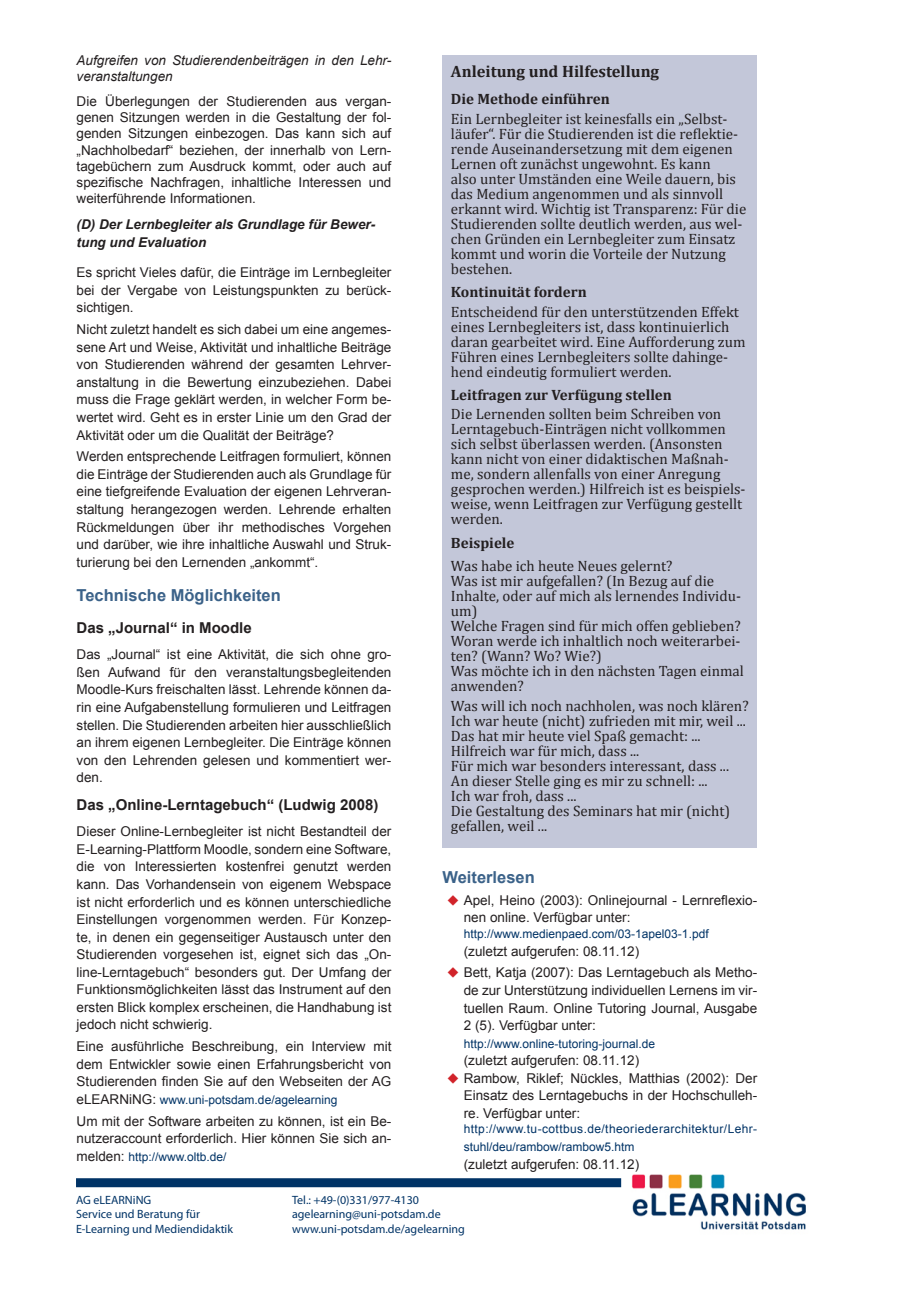
<style>
.page{position:relative;width:919px;height:1289px;background:#fff}
.page>*{position:absolute;margin:0;border:0;box-sizing:border-box;transform-origin:0 0}
.t1{font:700 16.5px "Arial";color:#3b6289}
.t2{font:700 16.5px "Cambria";color:#231f20}
.t3{font:15px/15px "Cambria";color:#231f20}
.t4{font:700 15px "Cambria";color:#231f20}
.t5{font:700 15px "Arial";color:#231f20}
.t6{font:13.5px/17.5px "Arial";color:#231f20;text-align:justify}
.t7{font:italic 13.5px/16.2px "Arial";color:#231f20}
.t8{font:italic 700 13.5px/17.5px "Arial";color:#231f20}
.t9{font:12px "Arial";color:#036}
.t10{font:12px "Myriad Pro";color:#036}
.t11{font:12px/17.5px "Arial";letter-spacing:.035em;color:#036}
.s1{font-size:13.5px;color:#231f20}
</style>
<div class="page">
<div style="left:76px;top:1178px;width:545px;height:9px;background:#036"></div>
<img style="left:632px;top:1174px;width:174px;height:56px">
<div style="left:442px;top:55px;width:315px;height:792px;background:#c3c7d9"></div>
<p class="t7" style="left:77px;top:52px;width:316px">Aufgreifen von Studierendenbeiträgen in den Lehr&shy;veranstaltungen</p>
<p class="t6" style="left:77px;top:93px;width:316px;line-height:16.2px">Die Überlegungen der Studierenden aus vergan&shy;genen Sitzungen werden in die Gestaltung der fol&shy;genden Sitzungen einbezogen. Das kann sich auf „Nachholbedarf“ beziehen, der innerhalb von Lern&shy;tagebüchern zum Ausdruck kommt, oder auch auf spezifische Nachfragen, inhaltliche Interessen und weiterführende Informationen.</p>
<p class="t8" style="left:77px;top:216px;width:300px">(D) Der Lernbegleiter als Grundlage für Bewer&shy;tung und Evaluation</p>
<p class="t6" style="left:77px;top:264px;width:316px">Es spricht Vieles dafür, die Einträge im Lernbegleiter bei der Vergabe von Leistungspunkten zu berück&shy;sichtigen.</p>
<p class="t6" style="left:77px;top:321px;width:316px">Nicht zuletzt handelt es sich dabei um eine angemes&shy;sene Art und Weise, Aktivität und inhaltliche Beiträge von Studierenden während der gesamten Lehrver&shy;anstaltung in die Bewertung einzubeziehen. Dabei muss die Frage geklärt werden, in welcher Form be&shy;wertet wird. Geht es in erster Linie um den Grad der Aktivität oder um die Qualität der Beiträge?</p>
<p class="t6" style="left:77px;top:448px;width:316px">Werden entsprechende Leitfragen formuliert, können die Einträge der Studierenden auch als Grundlage für eine tiefgreifende Evaluation der eigenen Lehrveran&shy;staltung herangezogen werden. Lehrende erhalten Rückmeldungen über ihr methodisches Vorgehen und darüber, wie ihre inhaltliche Auswahl und Struk&shy;turierung bei den Lernenden „ankommt“.</p>
<p class="t1" style="left:77px;top:584px;width:206px">Technische Möglichkeiten</p>
<p class="t5" style="left:77px;top:618px;width:177px">Das „Journal“ in Moodle</p>
<p class="t6" style="left:77px;top:646px;width:316px">Das „Journal“ ist eine Aktivität, die sich ohne gro&shy;ßen Aufwand für den veranstaltungsbegleitenden Moodle-Kurs freischalten lässt. Lehrende können da&shy;rin eine Aufgabenstellung formulieren und Leitfragen stellen. Die Studierenden arbeiten hier ausschließlich an ihrem eigenen Lernbegleiter. Die Einträge können von den Lehrenden gelesen und kommentiert wer&shy;den.</p>
<p class="t5" style="left:77px;top:795px;width:303px">Das „Online-Lerntagebuch“ (Ludwig 2008)</p>
<p class="t6" style="left:77px;top:822px;width:316px">Dieser Online-Lernbegleiter ist nicht Bestandteil der E-Learning-Plattform Moodle, sondern eine Software, die von Interessierten kostenfrei genutzt werden kann. Das Vorhandensein von eigenem Webspace ist nicht erforderlich und es können unterschiedliche Einstellungen vorgenommen werden. Für Konzep&shy;te, in denen ein gegenseitiger Austausch unter den Studierenden vorgesehen ist, eignet sich das „On&shy;line-Lerntagebuch“ besonders gut. Der Umfang der Funktionsmöglichkeiten lässt das Instrument auf den ersten Blick komplex erscheinen, die Handhabung ist jedoch nicht schwierig.</p>
<p class="t6" style="left:77px;top:1037px;width:316px">Eine ausführliche Beschreibung, ein Interview mit dem Entwickler sowie einen Erfahrungsbericht von Studierenden finden Sie auf den Webseiten der AG</p>
<p class="t9" style="left:77px;top:1091px;width:262px"><span class="s1">eLEARNiNG:</span> www.uni-potsdam.de/agelearning</p>
<p class="t6" style="left:77px;top:1112px;width:316px">Um mit der Software arbeiten zu können, ist ein Be&shy;nutzeraccount erforderlich. Hier können Sie sich an-</p>
<p class="t9" style="left:77px;top:1148px;width:151px"><span class="s1">melden:</span> http://www.oltb.de/</p>
<p class="t2" style="left:451px;top:61px;width:210px">Anleitung und Hilfestellung</p>
<p class="t4" style="left:451px;top:90px;width:160px">Die Methode einführen</p>
<p class="t3" style="left:451px;top:111px;width:297px">Ein Lernbegleiter ist keinesfalls ein „Selbst&shy;läufer“. Für die Studierenden ist die reflektie&shy;rende Auseinandersetzung mit dem eigenen Lernen oft zunächst ungewohnt. Es kann<br>also unter Umständen eine Weile dauern, bis das Medium angenommen und als sinnvoll erkannt wird. Wichtig ist Transparenz: Für die Studierenden sollte deutlich werden, aus wel&shy;chen Gründen ein Lernbegleiter zum Einsatz kommt und worin die Vorteile der Nutzung bestehen.</p>
<p class="t4" style="left:451px;top:283px;width:137px">Kontinuität fordern</p>
<p class="t3" style="left:451px;top:304px;width:296px">Entscheidend für den unterstützenden Effekt eines Lernbegleiters ist, dass kontinuierlich daran gearbeitet wird. Eine Aufforderung zum Führen eines Lernbegleiters sollte dahinge&shy;hend eindeutig formuliert werden.</p>
<p class="t4" style="left:451px;top:386px;width:222px">Leitfragen zur Verfügung stellen</p>
<p class="t3" style="left:451px;top:406px;width:296px">Die Lernenden sollten beim Schreiben von Lerntagebuch-Einträgen nicht vollkommen sich selbst überlassen werden. (Ansonsten kann nicht von einer didaktischen Maßnah&shy;me, sondern allenfalls von einer Anregung gesprochen werden.) Hilfreich ist es beispiels&shy;weise, wenn Leitfragen zur Verfügung gestellt werden.</p>
<p class="t4" style="left:451px;top:533px;width:65px">Beispiele</p>
<p class="t3" style="left:451px;top:558px;width:223px">Was habe ich heute Neues gelernt?</p>
<p class="t3" style="left:451px;top:573px;width:291px">Was ist mir aufgefallen? (In Bezug auf die<br>Inhalte, oder auf mich als lernendes Individu&shy;um)</p>
<p class="t3" style="left:451px;top:618px;width:291px">Welche Fragen sind für mich offen geblieben?</p>
<p class="t3" style="left:451px;top:633px;width:291px">Woran werde ich inhaltlich noch weiterarbei&shy;ten? (Wann? Wo? Wie?)</p>
<p class="t3" style="left:451px;top:663px;width:294px">Was möchte ich in den nächsten Tagen einmal anwenden?</p>
<p class="t3" style="left:451px;top:698px;width:299px">Was will ich noch nachholen, was noch klären?</p>
<p class="t3" style="left:451px;top:713px;width:296px">Ich war heute (nicht) zufrieden mit mir, weil ...</p>
<p class="t3" style="left:451px;top:728px;width:251px">Das hat mir heute viel Spaß gemacht: ...</p>
<p class="t3" style="left:451px;top:743px;width:190px">Hilfreich war für mich, dass ...</p>
<p class="t3" style="left:451px;top:758px;width:279px">Für mich war besonders interessant, dass ...</p>
<p class="t3" style="left:451px;top:773px;width:258px">An dieser Stelle ging es mir zu schnell: ...</p>
<p class="t3" style="left:451px;top:788px;width:127px">Ich war froh, dass ...</p>
<p class="t3" style="left:451px;top:803px;width:281px">Die Gestaltung des Seminars hat mir (nicht) gefallen, weil ...</p>
<p class="t1" style="left:442px;top:866px;width:94px">Weiterlesen</p>
<p class="t6" style="left:463px;top:891px;width:295px">Apel, Heino (2003): Onlinejournal - Lernreflexio&shy;nen online. Verfügbar unter:</p>
<p class="t9" style="left:463px;top:925px;width:246px">http://www.medienpaed.com/03-1apel03-1.pdf</p>
<p class="t6" style="left:463px;top:942px;width:177px">(zuletzt aufgerufen: 08.11.12)</p>
<p class="t6" style="left:463px;top:964px;width:295px">Bett, Katja (2007): Das Lerntagebuch als Metho&shy;de zur Unterstützung individuellen Lernens im vir&shy;tuellen Raum. Online Tutoring Journal, Ausgabe 2 (5). Verfügbar unter:</p>
<p class="t9" style="left:463px;top:1035px;width:193px">http://www.online-tutoring-journal.de</p>
<p class="t6" style="left:463px;top:1051px;width:177px">(zuletzt aufgerufen: 08.11.12)</p>
<p class="t6" style="left:463px;top:1069px;width:295px">Rambow, Riklef; Nückles, Matthias (2002): Der Einsatz des Lerntagebuchs in der Hochschulleh&shy;re. Verfügbar unter:</p>
<p class="t11" style="left:463px;top:1120px;width:295px">http://www.tu-cottbus.de/theoriederarchitektur/Lehr&shy;stuhl/deu/rambow/rambow5.htm</p>
<p class="t6" style="left:463px;top:1155px;width:177px">(zuletzt aufgerufen: 08.11.12)</p>
<p class="t10" style="left:76px;top:1192px;width:77px">AG eLEARNiNG</p>
<p class="t10" style="left:292px;top:1192px;width:128px">Tel.: +49-(0)331/977-4130</p>
<p class="t10" style="left:76px;top:1206px;width:125px">Service und Beratung für</p>
<p class="t10" style="left:292px;top:1206px;width:150px">agelearning@uni-potsdam.de</p>
<p class="t10" style="left:76px;top:1220px;width:158px">E-Learning und Mediendidaktik</p>
<p class="t10" style="left:292px;top:1220px;width:174px">www.uni-potsdam.de/agelearning</p>
</div>
